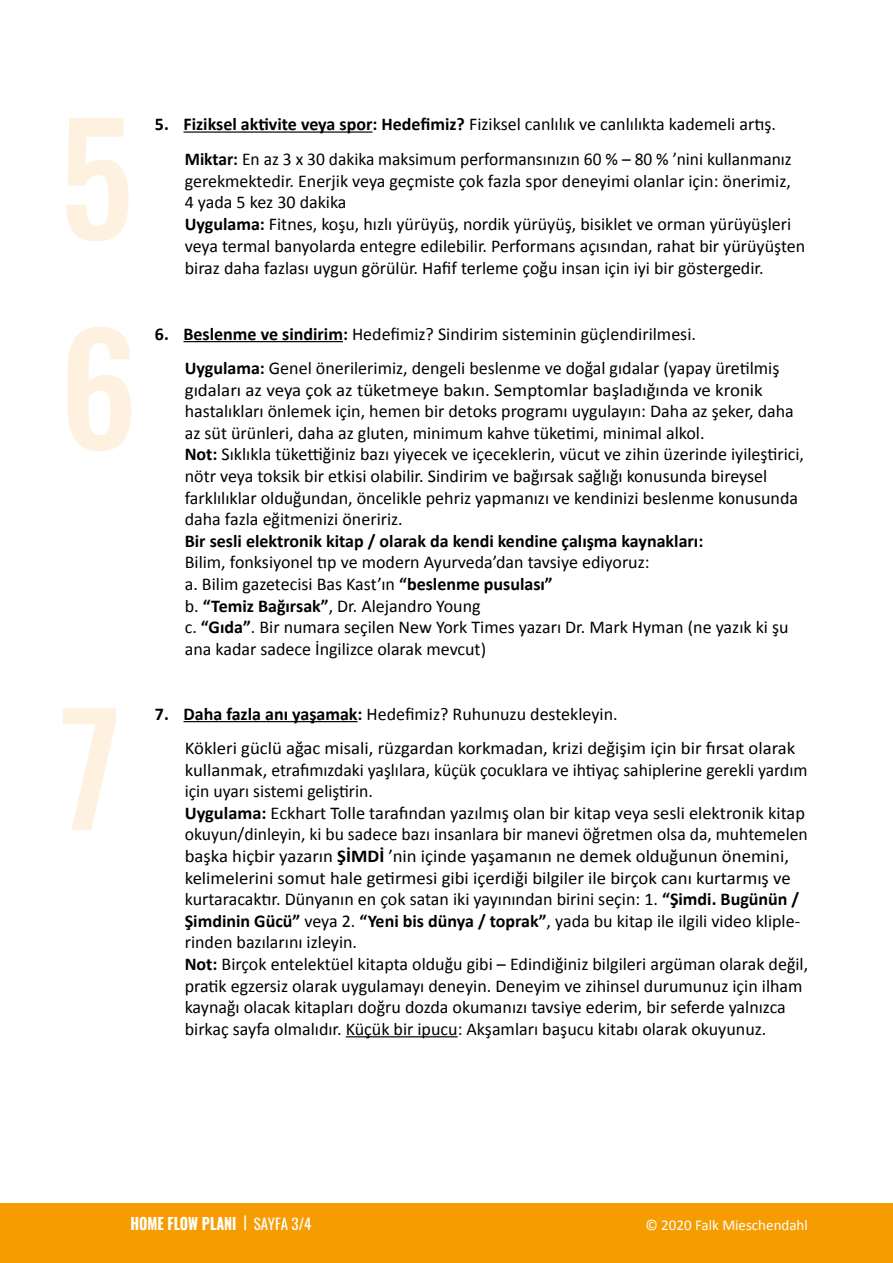
<style>
.page{position:relative;width:893px;height:1263px;background:#fff}
.page>*{position:absolute;margin:0;border:0;box-sizing:border-box;transform-origin:0 0}
.t1{font:500 150px "Oswald";color:#fef1df}
.t2{font:18px/21.6px "Calibri";color:#000}
.t3{font:18px/21.6px "Calibri";color:#000;scale:1.04 1}
.t4{font:700 18px/21.6px "Calibri";color:#000}
.t5{font:700 16.05px "Oswald";color:#fff;scale:.89 1}
.t6{font:15px "Calibri";color:#fff}
.s1{font-weight:700}
.s2{font-weight:400}
.s3{font-weight:400;font-size:15px}
</style>
<div class="page">
<div style="left:0;top:1203px;width:893px;height:60px;background:#f59d00"></div>
<hr style="left:183px;top:131px;width:189px;height:2px;background:#000">
<hr style="left:183px;top:341px;width:160px;height:1px;background:#000">
<hr style="left:183px;top:721px;width:175px;height:1px;background:#000">
<hr style="left:346px;top:1036px;width:112px;height:1px;background:#000">
<p class="t1" style="left:60px;top:100px;width:75px">5</p>
<p class="t2" style="left:155px;top:113px;width:622px"><span class="s1">5. Fiziksel aktivite veya spor: Hedefimiz?</span> Fiziksel canlılık ve canlılıkta kademeli artış.</p>
<p class="t2" style="left:185px;top:147px;width:608px;text-align:justify"><span class="s1">Miktar:</span> En az 3 x 30 dakika maksimum performansınızın 60 % – 80 % ’nini kullanmanız gerekmektedir. Enerjik veya geçmiste çok fazla spor deneyimi olanlar için: önerimiz, 4 yada 5 kez 30 dakika</p>
<p class="t2" style="left:185px;top:213px;width:622px"><span class="s1">Uygulama:</span> Fitnes, koşu, hızlı yürüyüş, nordik yürüyüş, bisiklet ve orman yürüyüşleri veya termal banyolarda entegre edilebilir. Performans açısından, rahat bir yürüyüşten biraz daha fazlası uygun görülür. Hafif terleme çoğu insan için iyi bir göstergedir.</p>
<p class="t1" style="left:60px;top:310px;width:80px">6</p>
<p class="t2" style="left:155px;top:322px;width:542px"><span class="s1">6. Beslenme ve sindirim:</span> Hedefimiz? Sindirim sisteminin güçlendirilmesi.</p>
<p class="t2" style="left:185px;top:357px;width:611px"><span class="s1">Uygulama:</span> Genel önerilerimiz, dengeli beslenme ve doğal gıdalar (yapay üretilmiş gıdaları az veya çok az tüketmeye bakın. Semptomlar başladığında ve kronik hastalıkları önlemek için, hemen bir detoks programı uygulayın: Daha az şeker, daha az süt ürünleri, daha az gluten, minimum kahve tüketimi, minimal alkol.</p>
<p class="t2" style="left:185px;top:443px;width:621px"><span class="s1">Not:</span> Sıklıkla tükettiğiniz bazı yiyecek ve içeceklerin, vücut ve zihin üzerinde iyileştirici, nötr veya toksik bir etkisi olabilir. Sindirim ve bağırsak sağlığı konusunda bireysel farklılıklar olduğundan, öncelikle pehriz yapmanızı ve kendinizi beslenme konusunda daha fazla eğitmenizi öneririz.</p>
<p class="t4" style="left:185px;top:529px;width:520px">Bir sesli elektronik kitap / olarak da kendi kendine çalışma kaynakları:<br><span class="s2">Bilim, fonksiyonel tıp ve modern Ayurveda’dan tavsiye ediyoruz:</span></p>
<p class="t2" style="left:185px;top:573px;width:369px">a. Bilim gazetecisi Bas Kast’ın <span class="s1">“beslenme pusulası”</span></p>
<p class="t2" style="left:185px;top:594px;width:297px">b. <span class="s1">“Temiz Bağırsak”</span>, Dr. Alejandro Young</p>
<p class="t2" style="left:185px;top:616px;width:605px">c. <span class="s1">“Gıda”</span>. Bir numara seçilen New York Times yazarı Dr. Mark Hyman (ne yazık ki şu ana kadar sadece İngilizce olarak mevcut)</p>
<p class="t1" style="left:60px;top:690px;width:63px">7</p>
<p class="t2" style="left:155px;top:702px;width:464px"><span class="s1">7. Daha fazla anı yaşamak:</span> Hedefimiz? Ruhunuzu destekleyin.</p>
<p class="t3" style="left:185px;top:737px;width:601px">Kökleri güclü ağac misali, rüzgardan korkmadan, krizi değişim için bir fırsat olarak kullanmak, etrafımızdaki yaşlılara, küçük çocuklara ve ihtiyaç sahiplerine gerekli yardım için uyarı sistemi geliştirin.<br><span class="s1">Uygulama:</span> Eckhart Tolle tarafından yazılmış olan bir kitap veya sesli elektronik kitap okuyun/dinleyin, ki bu sadece bazı insanlara bir manevi öğretmen olsa da, muhtemelen başka hiçbir yazarın <span class="s1">ŞİMDİ</span> ’nin içinde yaşamanın ne demek olduğunun önemini, kelimelerini somut hale getirmesi gibi içerdiği bilgiler ile birçok canı kurtarmış ve kurtaracaktır. Dünyanın en çok satan iki yayınından birini seçin: 1. <span class="s1">“Şimdi. Bugünün / Şimdinin Gücü”</span> veya 2. <span class="s1">“Yeni bis dünya / toprak”</span>, yada bu kitap ile ilgili video kliple&shy;rinden bazılarını izleyin.<br><span class="s1">Not:</span> Birçok entelektüel kitapta olduğu gibi – Edindiğiniz bilgileri argüman olarak değil, pratik egzersiz olarak uygulamayı deneyin. Deneyim ve zihinsel durumunuz için ilham kaynağı olacak kitapları doğru dozda okumanızı tavsiye ederim, bir seferde yalnızca birkaç sayfa olmalıdır. Küçük bir ipucu: Akşamları başucu kitabı olarak okuyunuz.</p>
<p class="t5" style="left:131px;top:1215px;width:205px">HOME FLOW PLANI <span class="s3">| SAYFA 3/4</span></p>
<p class="t6" style="left:645px;top:1214px;width:164px">© 2020 Falk Mieschendahl</p>
</div>
